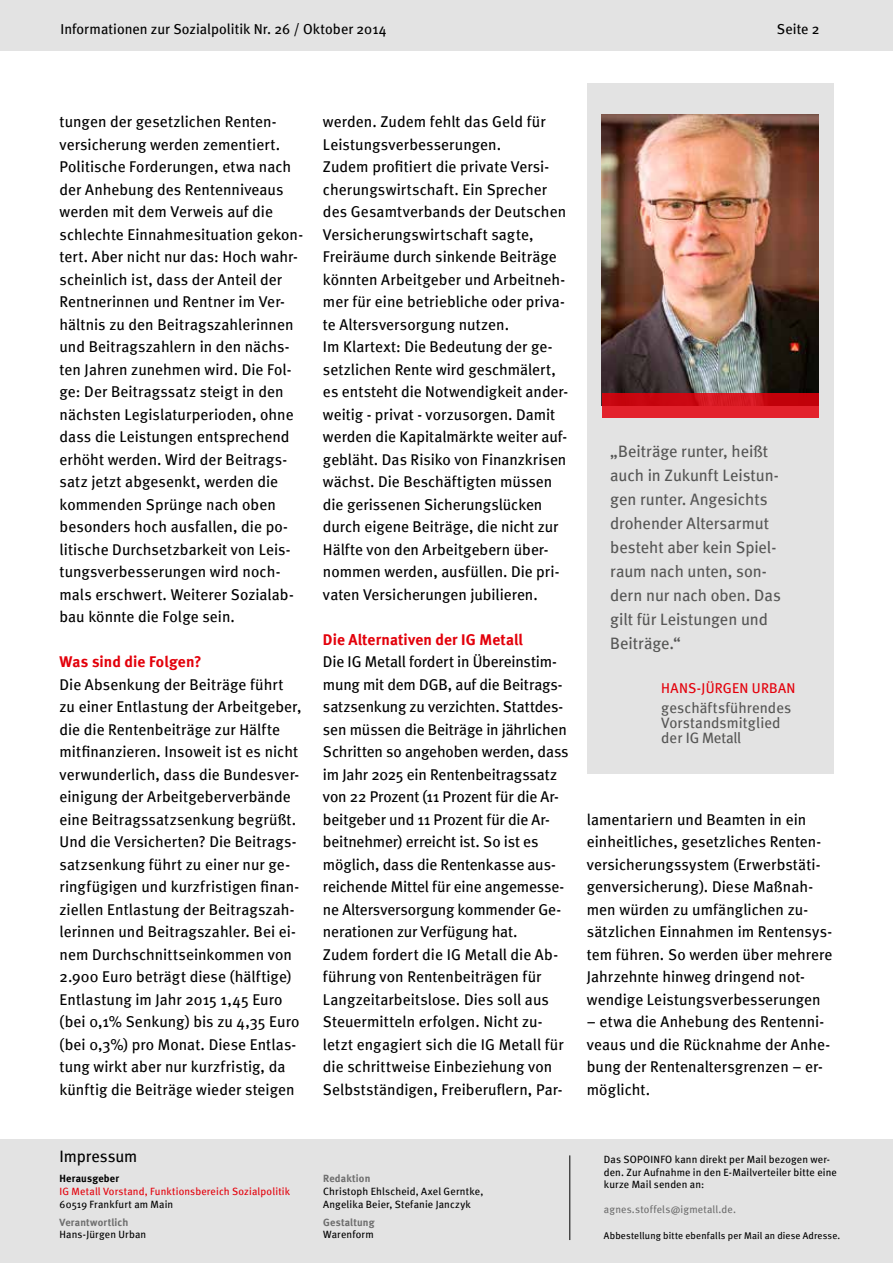
<style>
.page{position:relative;width:893px;height:1263px;background:#fff}
.page>*{position:absolute;margin:0;border:0;box-sizing:border-box;transform-origin:0 0}
.t1{font:16.5px/24px "Meta";letter-spacing:-.005em;color:#565655}
.t2{font:16.5px "Meta";letter-spacing:-.005em;color:#000}
.t3{font:15.6px/22.5px "Meta";color:#000}
.t4{font:700 15.6px "Meta";letter-spacing:.005em;color:#e3000b}
.t5{font:15px/15px "Meta";letter-spacing:.005em;color:#565655}
.t6{font:14.4px "Meta";letter-spacing:.005em;color:#000}
.t7{font:14.25px "Meta";letter-spacing:.015em;color:#e3000b}
.t8{font:10.5px/12.6px "Meta";letter-spacing:.015em;color:#000}
.t9{font:10.5px "Meta";letter-spacing:.015em;color:#e3000b}
.t10{font:10.5px "Meta Bold LF";letter-spacing:.015em;color:#6e6e6e}
.t11{font:10.5px "Meta";letter-spacing:.015em;color:#6e6e6e}
.t12{font:10.5px "Meta Bold LF";letter-spacing:.02em;color:#000}
.t13{font:9.75px "Meta";letter-spacing:.02em;color:#000}
</style>
<div class="page">
<div style="left:0;top:0;width:893px;height:50px;background:#e3e3e3"></div>
<div style="left:587px;top:84px;width:246px;height:690px;background:#e3e3e3"></div>
<div style="left:0;top:1139px;width:893px;height:124px;background:#e3e3e3"></div>
<hr style="left:570px;top:1155px;width:1px;height:85px;background:#000">
<img style="left:602px;top:114px;width:217px;height:279px">
<svg style="left:602px;top:393px;width:217px;height:24px;background:#d5151e"></svg>
<p class="t6" style="left:60px;top:21px;width:328px">Informationen zur Sozialpolitik Nr. 26 / Oktober 2014</p>
<p class="t6" style="left:777px;top:21px;width:44px">Seite 2</p>
<p class="t3" style="left:60px;top:110px;width:245px">tungen der gesetzlichen Renten&shy;versicherung werden zementiert.<br>Politische Forderungen, etwa nach der Anhebung des Rentenniveaus werden mit dem Verweis auf die schlechte Einnahmesituation gekon&shy;tert. Aber nicht nur das: Hoch wahr&shy;scheinlich ist, dass der Anteil der Rentnerinnen und Rentner im Ver&shy;hältnis zu den Beitragszahlerinnen und Beitragszahlern in den nächs&shy;ten Jahren zunehmen wird. Die Fol&shy;ge: Der Beitragssatz steigt in den nächsten Legislaturperioden, ohne dass die Leistungen entsprechend erhöht werden. Wird der Beitrags&shy;satz jetzt abgesenkt, werden die kommenden Sprünge nach oben besonders hoch ausfallen, die po&shy;litische Durchsetzbarkeit von Leis&shy;tungsverbesserungen wird noch&shy;mals erschwert. Weiterer Sozialab&shy;bau könnte die Folge sein.</p>
<p class="t4" style="left:60px;top:652px;width:143px">Was sind die Folgen?</p>
<p class="t3" style="left:60px;top:673px;width:244px">Die Absenkung der Beiträge führt zu einer Entlastung der Arbeitgeber, die die Rentenbeiträge zur Hälfte mitfinanzieren. Insoweit ist es nicht verwunderlich, dass die Bundesver&shy;einigung der Arbeitgeberverbände eine Beitragssatzsenkung begrüßt.<br>Und die Versicherten? Die Beitrags&shy;satzsenkung führt zu einer nur ge&shy;ringfügigen und kurzfristigen finan&shy;ziellen Entlastung der Beitragszah&shy;lerinnen und Beitragszahler. Bei ei&shy;nem Durchschnittseinkommen von 2.900 Euro beträgt diese (hälftige)<br>Entlastung im Jahr 2015 1,45 Euro (bei 0,1% Senkung) bis zu 4,35 Euro (bei 0,3%) pro Monat. Diese Entlas&shy;tung wirkt aber nur kurzfristig, da künftig die Beiträge wieder steigen</p>
<p class="t3" style="left:323px;top:110px;width:247px">werden. Zudem fehlt das Geld für Leistungsverbesserungen.<br>Zudem profitiert die private Versi&shy;cherungswirtschaft. Ein Sprecher des Gesamtverbands der Deutschen Versicherungswirtschaft sagte, Freiräume durch sinkende Beiträge könnten Arbeitgeber und Arbeitneh&shy;mer für eine betriebliche oder priva&shy;te Altersversorgung nutzen.<br>Im Klartext: Die Bedeutung der ge&shy;setzlichen Rente wird geschmälert, es entsteht die Notwendigkeit ander&shy;weitig - privat - vorzusorgen. Damit werden die Kapitalmärkte weiter auf&shy;gebläht. Das Risiko von Finanzkrisen wächst. Die Beschäftigten müssen die gerissenen Sicherungslücken durch eigene Beiträge, die nicht zur Hälfte von den Arbeitgebern über&shy;nommen werden, ausfüllen. Die pri&shy;vaten Versicherungen jubilieren.</p>
<p class="t4" style="left:323px;top:630px;width:201px">Die Alternativen der IG Metall</p>
<p class="t3" style="left:323px;top:650px;width:247px">Die IG Metall fordert in Übereinstim&shy;mung mit dem DGB, auf die Beitrags&shy;satzsenkung zu verzichten. Stattdes&shy;sen müssen die Beiträge in jährlichen Schritten so angehoben werden, dass im Jahr 2025 ein Rentenbeitragssatz von 22 Prozent (11 Prozent für die Ar&shy;beitgeber und 11 Prozent für die Ar&shy;beitnehmer) erreicht ist. So ist es möglich, dass die Rentenkasse aus&shy;reichende Mittel für eine angemesse&shy;ne Altersversorgung kommender Ge&shy;nerationen zur Verfügung hat.<br>Zudem fordert die IG Metall die Ab&shy;führung von Rentenbeiträgen für Langzeitarbeitslose. Dies soll aus Steuermitteln erfolgen. Nicht zu&shy;letzt engagiert sich die IG Metall für die schrittweise Einbeziehung von Selbstständigen, Freiberuflern, Par-</p>
<p class="t1" style="left:610px;top:439px;width:172px">„Beiträge runter, heißt auch in Zukunft Leistun&shy;gen runter. Angesichts drohender Altersarmut besteht aber kein Spiel&shy;raum nach unten, son&shy;dern nur nach oben. Das gilt für Leistungen und<br>Beiträge.“</p>
<p class="t7" style="left:661px;top:680px;width:136px">HANS-JÜRGEN URBAN</p>
<p class="t5" style="left:661px;top:700px;width:132px">geschäftsführendes<br>Vorstandsmitglied der IG Metall</p>
<p class="t3" style="left:587px;top:808px;width:247px">lamentariern und Beamten in ein einheitliches, gesetzliches Renten&shy;versicherungssystem (Erwerbstäti&shy;genversicherung). Diese Maßnah&shy;men würden zu umfänglichen zu&shy;sätzlichen Einnahmen im Rentensys&shy;tem führen. So werden über mehrere Jahrzehnte hinweg dringend not&shy;wendige Leistungsverbesserungen</p>
<p class="t3" style="left:587px;top:1010px;width:245px">– etwa die Anhebung des Rentenni&shy;veaus und die Rücknahme der Anhe&shy;bung der Rentenaltersgrenzen – er&shy;möglicht.</p>
<p class="t2" style="left:60px;top:1147px;width:79px">Impressum</p>
<p class="t12" style="left:60px;top:1172px;width:61px">Herausgeber</p>
<p class="t9" style="left:60px;top:1185px;width:232px">IG Metall Vorstand, Funktionsbereich Sozialpolitik</p>
<p class="t8" style="left:60px;top:1197px;width:115px">60519 Frankfurt am Main</p>
<p class="t10" style="left:60px;top:1216px;width:70px">Verantwortlich</p>
<p class="t8" style="left:60px;top:1228px;width:88px">Hans-Jürgen Urban</p>
<p class="t10" style="left:323px;top:1172px;width:49px">Redaktion</p>
<p class="t8" style="left:323px;top:1185px;width:162px">Christoph Ehlscheid, Axel Gerntke,<br>Angelika Beier, Stefanie Janczyk</p>
<p class="t10" style="left:323px;top:1216px;width:53px">Gestaltung</p>
<p class="t8" style="left:323px;top:1228px;width:52px">Warenform</p>
<p class="t8" style="left:604px;top:1153px;width:235px">Das SOPOINFO kann direkt per Mail bezogen wer&shy;den. Zur Aufnahme in den E-Mailverteiler bitte eine kurze Mail senden an:</p>
<p class="t11" style="left:604px;top:1203px;width:134px">agnes.stoffels@igmetall.de.</p>
<p class="t13" style="left:604px;top:1229px;width:238px">Abbestellung bitte ebenfalls per Mail an diese Adresse.</p>
</div>
